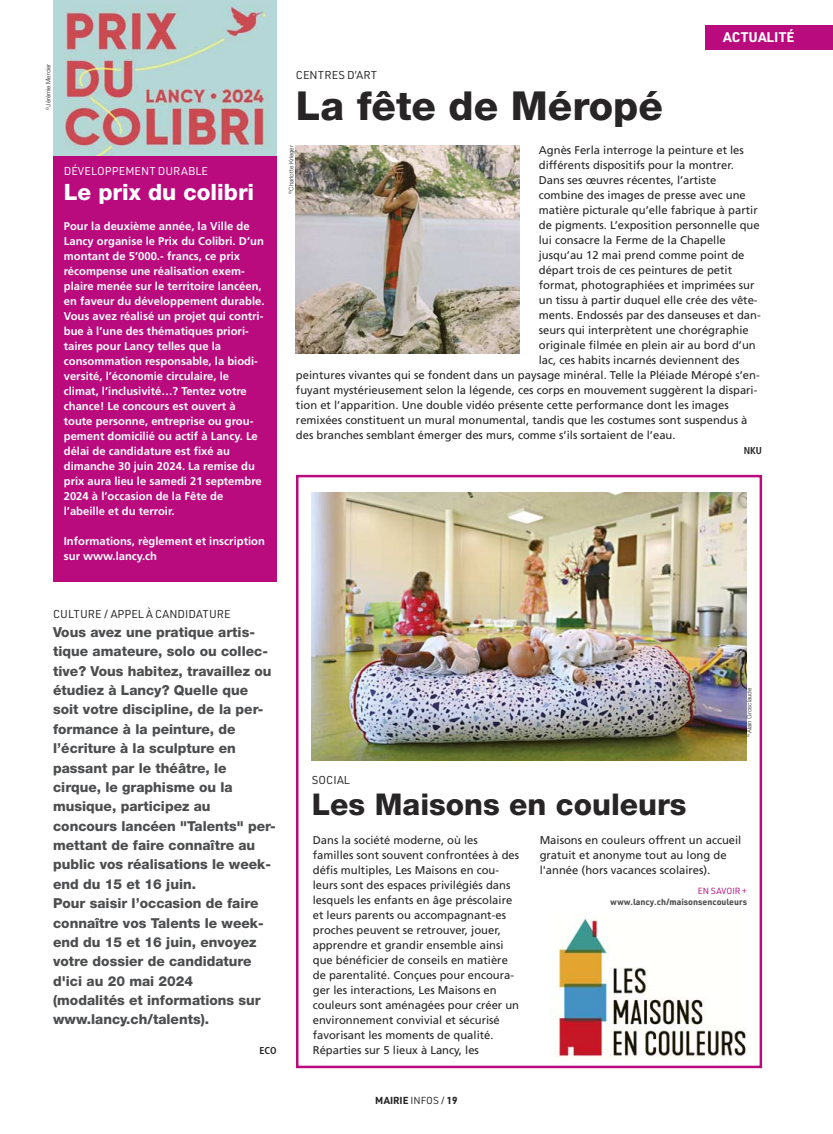
<style>
.page{position:relative;width:833px;height:1134px;background:#fff}
.page>*{position:absolute;margin:0;border:0;box-sizing:border-box;transform-origin:0 0}
.t1{font:800 40px "Helvetica Neue LT Std";color:#272526}
.t2{font:800 30px "Helvetica Neue LT Std";color:#272526}
.t3{font:800 22.5px "Helvetica Neue LT Std";color:#fff}
.t4{font:800 13.75px/19.4px "Helvetica Neue LT Std";color:#4c4d4f}
.t5{font:700 13.75px "URWDIN";letter-spacing:.01em;color:#fff}
.t6{font:11.25px/15px "Frutiger LT Std";color:#272526}
.t7{font:700 11.25px/15px "Frutiger LT Std";color:#fff}
.t8{font:11.25px "URWDIN";color:#272526}
.t9{font:11.25px "URWDIN";color:#fff}
.t10{font:700 10px "URWDIN";color:#272526}
.t11{font:700 condensed 10px "Frutiger LT Std";color:#272526}
.t12{font:700 8.75px "URWDIN";color:#4c4d4f}
.t13{font:8.75px "URWDIN";color:#b90a7e}
.t14{font:300 6.25px "Helvetica Neue LT Std";color:#272526}
.s1{font-weight:400}
</style>
<div class="page">
<div style="left:705px;top:25px;width:128px;height:25px;background:#b90a7e"></div>
<div style="left:53px;top:156px;width:223px;height:425px;background:#b90a7e"></div>
<img style="left:53px;top:0;width:223px;height:156px">
<img style="left:296px;top:145px;width:223px;height:208px">
<div style="left:296px;top:475px;width:466px;height:593px;border:2px solid #b90a7e"></div>
<img style="left:312px;top:493px;width:434px;height:267px">
<img style="left:551px;top:917px;width:195px;height:140px">
<p class="t14" style="left:46px;top:110px;width:47px;rotate:-90deg"><sup>©</sup>Jérémie Mercier</p>
<p class="t9" style="left:64px;top:167px;width:146px">DÉVELOPPEMENT DURABLE</p>
<p class="t3" style="left:64px;top:183px;width:192px">Le prix du colibri</p>
<p class="t7" style="left:64px;top:219px;width:202px">Pour la deuxième année, la Ville de Lancy organise le Prix du Colibri. D’un montant de 5’000.- francs, ce prix récompense une réalisation exem&shy;plaire menée sur le territoire lancéen, en faveur du développement durable.</p>
<p class="t7" style="left:64px;top:309px;width:201px">Vous avez réalisé un projet qui contri&shy;bue à l’une des thématiques priori&shy;taires pour Lancy telles que la consommation responsable, la biodi&shy;versité, l’économie circulaire, le climat, l’inclusivité…? Tentez votre chance! Le concours est ouvert à toute personne, entreprise ou grou&shy;pement domicilié ou actif à Lancy. Le délai de candidature est fixé au dimanche 30 juin 2024. La remise du prix aura lieu le samedi 21 septembre 2024 à l’occasion de la Fête de l’abeille et du terroir.</p>
<p class="t7" style="left:64px;top:534px;width:203px">Informations, règlement et inscription sur www.lancy.ch</p>
<p class="t5" style="left:723px;top:33px;width:73px">ACTUALITÉ</p>
<p class="t8" style="left:296px;top:71px;width:83px">CENTRES D’ART</p>
<p class="t1" style="left:296px;top:92px;width:368px">La fête de Méropé</p>
<p class="t6" style="left:539px;top:143px;width:207px">Agnès Ferla interroge la peinture et les</p>
<p class="t6" style="left:539px;top:158px;width:197px">différents dispositifs pour la montrer.</p>
<p class="t6" style="left:539px;top:173px;width:179px">Dans ses œuvres récentes, l’artiste</p>
<p class="t6" style="left:539px;top:188px;width:208px">combine des images de presse avec une</p>
<p class="t6" style="left:539px;top:203px;width:220px">matière picturale qu’elle fabrique à partir</p>
<p class="t6" style="left:539px;top:218px;width:222px">de pigments. L’exposition personnelle que</p>
<p class="t6" style="left:539px;top:233px;width:188px">lui consacre la Ferme de la Chapelle</p>
<p class="t6" style="left:539px;top:248px;width:207px">jusqu’au 12 mai prend comme point de</p>
<p class="t6" style="left:539px;top:263px;width:195px">départ trois de ces peintures de petit</p>
<p class="t6" style="left:539px;top:278px;width:217px">format, photographiées et imprimées sur</p>
<p class="t6" style="left:539px;top:293px;width:220px">un tissu à partir duquel elle crée des vête-</p>
<p class="t6" style="left:539px;top:308px;width:223px">ments. Endossés par des danseuses et dan-</p>
<p class="t6" style="left:539px;top:323px;width:212px">seurs qui interprètent une chorégraphie</p>
<p class="t6" style="left:539px;top:338px;width:218px">originale filmée en plein air au bord d’un</p>
<p class="t6" style="left:539px;top:353px;width:202px">lac, ces habits incarnés deviennent des</p>
<p class="t6" style="left:296px;top:368px;width:465px">peintures vivantes qui se fondent dans un paysage minéral. Telle la Pléiade Méropé s’en-</p>
<p class="t6" style="left:296px;top:383px;width:463px">fuyant mystérieusement selon la légende, ces corps en mouvement suggèrent la dispari-</p>
<p class="t6" style="left:296px;top:398px;width:434px">tion et l’apparition. Une double vidéo présente cette performance dont les images</p>
<p class="t6" style="left:296px;top:413px;width:453px">remixées constituent un mural monumental, tandis que les costumes sont suspendus à</p>
<p class="t6" style="left:296px;top:428px;width:381px">des branches semblant émerger des murs, comme s’ils sortaient de l’eau.</p>
<p class="t11" style="left:743px;top:446px;width:20px">NKU</p>
<p class="t14" style="left:289px;top:194px;width:51px;rotate:-90deg"><sup>©</sup> Charlotte Krieger</p>
<p class="t8" style="left:53px;top:609px;width:179px">CULTURE / APPEL À CANDIDATURE</p>
<p class="t4" style="left:53px;top:624px;width:224px">Vous avez une pratique artis&shy;tique amateure, solo ou collec&shy;tive? Vous habitez, travaillez ou étudiez à Lancy? Quelle que soit votre discipline, de la per&shy;formance à la peinture, de l’écriture à la sculpture en passant par le théâtre, le cirque, le graphisme ou la musique, participez au concours lancéen "Talents" per&shy;mettant de faire connaître au public vos réalisations le week&shy;end du 15 et 16 juin.</p>
<p class="t4" style="left:53px;top:895px;width:212px">Pour saisir l’occasion de faire connaître vos Talents le week&shy;end du 15 et 16 juin, envoyez votre dossier de candidature d'ici au 20 mai 2024</p>
<p class="t4" style="left:53px;top:992px;width:209px">(modalités et informations sur www.lancy.ch/talents).</p>
<p class="t11" style="left:259px;top:1046px;width:19px">ECO</p>
<p class="t14" style="left:747px;top:737px;width:51px;rotate:-90deg"><sup>©</sup> Alain Grosclaude</p>
<p class="t8" style="left:312px;top:775px;width:39px">SOCIAL</p>
<p class="t2" style="left:312px;top:793px;width:376px">Les Maisons en couleurs</p>
<p class="t6" style="left:313px;top:833px;width:208px">Dans la société moderne, où les familles sont souvent confrontées à des défis multiples, Les Maisons en cou&shy;leurs sont des espaces privilégiés dans lesquels les enfants en âge préscolaire et leurs parents ou accompagnant-es proches peuvent se retrouver, jouer, apprendre et grandir ensemble ainsi que bénéficier de conseils en matière de parentalité. Conçues pour encoura&shy;ger les interactions, Les Maisons en couleurs sont aménagées pour créer un environnement convivial et sécurisé favorisant les moments de qualité.</p>
<p class="t6" style="left:313px;top:1043px;width:168px">Réparties sur 5 lieux à Lancy, les</p>
<p class="t6" style="left:539px;top:833px;width:203px">Maisons en couleurs offrent un accueil gratuit et anonyme tout au long de l'année (hors vacances scolaires).</p>
<p class="t13" style="left:698px;top:888px;width:51px">EN SAVOIR +</p>
<p class="t12" style="left:610px;top:898px;width:138px">www.lancy.ch/maisonsencouleurs</p>
<p class="t10" style="left:375px;top:1097px;width:84px">MAIRIE <span class="s1">INFOS /</span> 19</p>
</div>
